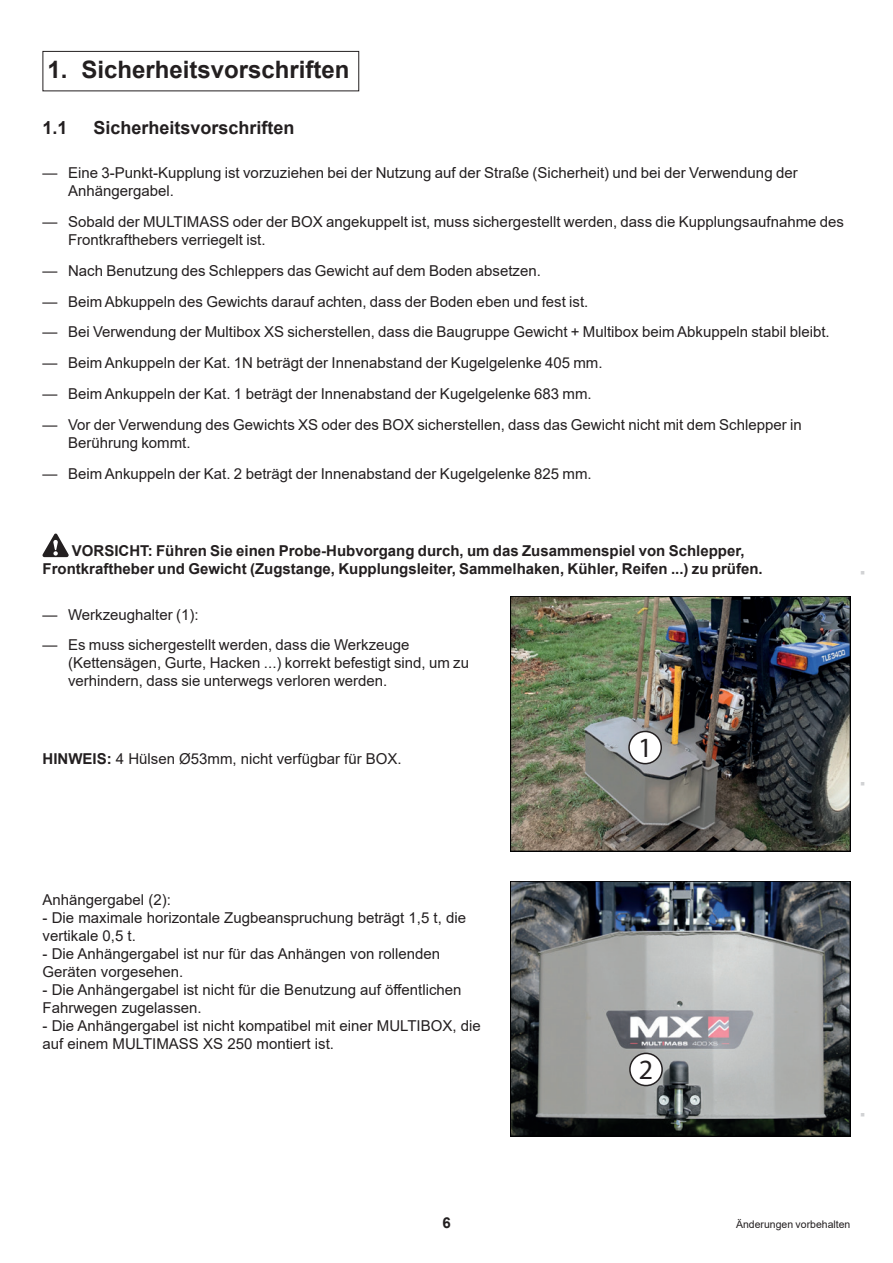
<style>
.page{position:relative;width:893px;height:1263px;background:#fff}
.page>*{position:absolute;margin:0;border:0;box-sizing:border-box;transform-origin:0 0}
.t1{font:27.9px "Myriad Pro";color:#231f20}
.t2{font:700 24px "Arial";color:#231f20}
.t3{font:700 18px "Arial";color:#231f20}
.Texte_enum{font:15px/18px "Arial";color:#231f20}
.Texte_10{font:15px/18px "Arial";color:#231f20}
.Attention{font:700 15px/18px "Arial";color:#231f20}
.Note{font:15px "Arial";color:#231f20}
.Pied_Page_Droit{font:10.5px "Arial";color:#231f20}
.Texte_code{font:7.5px "Arial";color:#d1d2d4}
.s1{font-weight:700}
</style>
<div class="page">
<div style="left:43px;top:51px;width:316px;height:40px;border:1px solid #231f20"></div>
<svg style="left:43px;top:534px;width:26px;height:23px"></svg>
<img style="left:513px;top:599px;width:334px;height:249px">
<div style="left:510px;top:596px;width:340px;height:255px;border:2px solid #000001"></div>
<div style="left:629px;top:731px;width:32px;height:33px;background:#fff;border-radius:50%"></div>
<div style="left:628px;top:731px;width:34px;height:33px;border:2px solid #231f20;border-radius:50%"></div>
<img style="left:513px;top:884px;width:334px;height:249px">
<div style="left:510px;top:881px;width:340px;height:255px;border:2px solid #000001"></div>
<div style="left:630px;top:1053px;width:32px;height:32px;background:#fff;border-radius:50%"></div>
<div style="left:629px;top:1052px;width:34px;height:34px;border:2px solid #231f20;border-radius:50%"></div>
<p class="t2" style="left:48px;top:52px;width:304px">1. Sicherheitsvorschriften</p>
<p class="t3" style="left:43px;top:115px;width:27px">1.1</p>
<p class="t3" style="left:94px;top:115px;width:203px">Sicherheitsvorschriften</p>
<p class="Texte_enum" style="left:68px;top:164px;width:731px;text-indent:-26px">— Eine 3-Punkt-Kupplung ist vorzuziehen bei der Nutzung auf der Straße (Sicherheit) und bei der Verwendung der<br>Anhängergabel.</p>
<p class="Texte_enum" style="left:68px;top:213px;width:777px;text-indent:-26px">— Sobald der MULTIMASS oder der BOX angekuppelt ist, muss sichergestellt werden, dass die Kupplungsaufnahme des<br>Frontkrafthebers verriegelt ist.</p>
<p class="Texte_enum" style="left:43px;top:262px;width:500px">— Nach Benutzung des Schleppers das Gewicht auf dem Boden absetzen.</p>
<p class="Texte_enum" style="left:43px;top:292px;width:547px">— Beim Abkuppeln des Gewichts darauf achten, dass der Boden eben und fest ist.</p>
<p class="Texte_enum" style="left:43px;top:323px;width:789px">— Bei Verwendung der Multibox XS sicherstellen, dass die Baugruppe Gewicht + Multibox beim Abkuppeln stabil bleibt.</p>
<p class="Texte_enum" style="left:43px;top:354px;width:562px">— Beim Ankuppeln der Kat. 1N beträgt der Innenabstand der Kugelgelenke 405 mm.</p>
<p class="Texte_enum" style="left:43px;top:385px;width:551px">— Beim Ankuppeln der Kat. 1 beträgt der Innenabstand der Kugelgelenke 683 mm.</p>
<p class="Texte_enum" style="left:68px;top:415px;width:735px;text-indent:-26px">— Vor der Verwendung des Gewichts XS oder des BOX sicherstellen, dass das Gewicht nicht mit dem Schlepper in<br>Berührung kommt.</p>
<p class="Texte_enum" style="left:43px;top:464px;width:551px">— Beim Ankuppeln der Kat. 2 beträgt der Innenabstand der Kugelgelenke 825 mm.</p>
<p class="Attention" style="left:43px;top:542px;width:722px;text-indent:29px">VORSICHT: Führen Sie einen Probe-Hubvorgang durch, um das Zusammenspiel von Schlepper,<br>Frontkraftheber und Gewicht (Zugstange, Kupplungsleiter, Sammelhaken, Kühler, Reifen ...) zu prüfen.</p>
<p class="Texte_enum" style="left:43px;top:605px;width:158px">— Werkzeughalter (1):</p>
<p class="Texte_enum" style="left:68px;top:636px;width:403px;text-indent:-26px">— Es muss sichergestellt werden, dass die Werkzeuge (Kettensägen, Gurte, Hacken ...) korrekt befestigt sind, um zu verhindern, dass sie unterwegs verloren werden.</p>
<p class="Note" style="left:43px;top:748px;width:361px"><span class="s1">HINWEIS:</span> 4 Hülsen Ø53mm, nicht verfügbar für BOX.</p>
<p class="t1" style="left:638px;top:730px;width:16px">1</p>
<p class="Texte_code" style="left:857px;top:575px;width:6px;rotate:-90deg">■</p>
<p class="Texte_code" style="left:857px;top:786px;width:6px;rotate:-90deg">■</p>
<p class="Texte_10" style="left:43px;top:890px;width:130px">Anhängergabel (2):</p>
<p class="Texte_10" style="left:43px;top:908px;width:425px">- Die maximale horizontale Zugbeanspruchung beträgt 1,5 t, die vertikale 0,5 t.</p>
<p class="Texte_10" style="left:43px;top:944px;width:399px">- Die Anhängergabel ist nur für das Anhängen von rollenden<br>Geräten vorgesehen.</p>
<p class="Texte_10" style="left:43px;top:980px;width:421px">- Die Anhängergabel ist nicht für die Benutzung auf öffentlichen<br>Fahrwegen zugelassen.</p>
<p class="Texte_10" style="left:43px;top:1016px;width:440px">- Die Anhängergabel ist nicht kompatibel mit einer MULTIBOX, die auf einem MULTIMASS XS 250 montiert ist.</p>
<p class="t1" style="left:639px;top:1052px;width:16px">2</p>
<p class="Texte_code" style="left:857px;top:1117px;width:6px;rotate:-90deg">■</p>
<p class="Attention" style="left:443px;top:1213px;width:10px">6</p>
<p class="Pied_Page_Droit" style="left:736px;top:1217px;width:116px">Änderungen vorbehalten</p>
</div>
